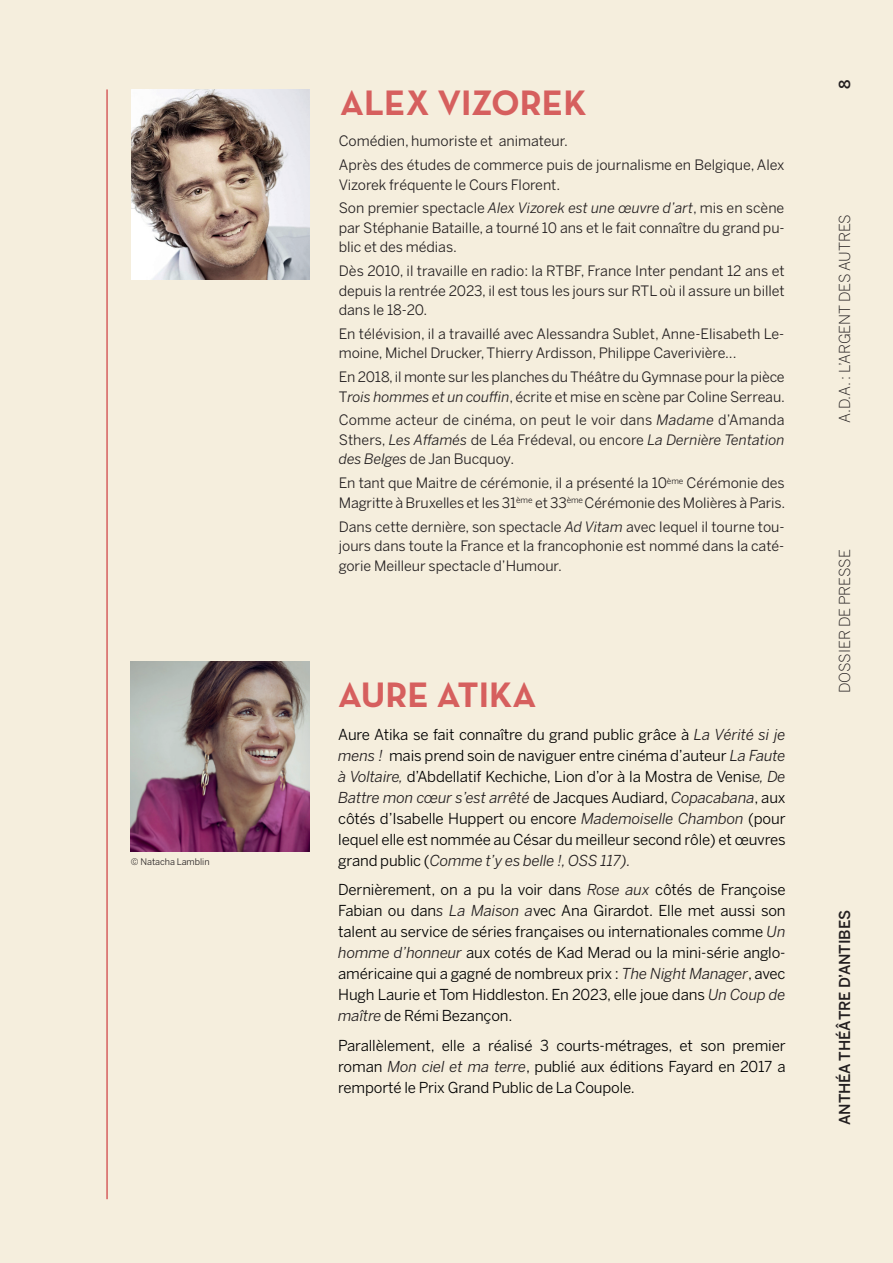
<style>
.page{position:relative;width:893px;height:1263px;background:#f5eedd}
.page>*{position:absolute;margin:0;border:0;box-sizing:border-box;transform-origin:0 0}
.t1{font:700 36px "Neutra Text";color:#d65f5e}
.t2{font:15px/21px "Benton Sans";letter-spacing:-.01em;color:#000;text-align:justify}
.t3{font:300 15px "Benton Sans";letter-spacing:-.005em;color:#231f20}
.t4{font:500 15px "Benton Sans";letter-spacing:-.005em;color:#231f20}
.t5{font:14.25px/19.5px "Benton Sans";letter-spacing:-.005em;color:#231f20}
.t6{font:9px "Benton Sans";letter-spacing:-.005em;color:#231f20}
.s1{font-style:italic}
.s2{font-style:italic;color:#231f20}
</style>
<div class="page">
<img style="left:131px;top:89px;width:179px;height:191px">
<hr style="left:106px;top:89px;width:2px;height:1110px;background:#d65f5e">
<img style="left:131px;top:662px;width:179px;height:190px">
<p class="t6" style="left:131px;top:856px;width:80px">© Natacha Lamblin</p>
<h1 class="t1" style="left:340px;top:80px;width:248px">ALEX VIZOREK</h1>
<p class="t5" style="left:339px;top:129px;width:447px;line-height:23.7px">Comédien, humoriste et animateur.<br>Après des études de commerce puis de journalisme en Belgique, Alex</p>
<p class="t5" style="left:339px;top:173px;width:447px;line-height:23.7px">Vizorek fréquente le Cours Florent.<br>Son premier spectacle <span class="s1">Alex Vizorek est une œuvre d’art</span>, mis en scène</p>
<p class="t5" style="left:339px;top:218px;width:447px">par Stéphanie Bataille, a tourné 10 ans et le fait connaître du grand pu&shy;blic et des médias.</p>
<p class="t5" style="left:339px;top:261px;width:448px;text-align:justify">Dès 2010, il travaille en radio: la RTBF, France Inter pendant 12 ans et depuis la rentrée 2023, il est tous les jours sur RTL où il assure un billet dans le 18-20.</p>
<p class="t5" style="left:339px;top:324px;width:447px">En télévision, il a travaillé avec Alessandra Sublet, Anne-Elisabeth Le&shy;moine, Michel Drucker, Thierry Ardisson, Philippe Caverivière...</p>
<p class="t5" style="left:339px;top:367px;width:448px">En 2018, il monte sur les planches du Théâtre du Gymnase pour la pièce<br>T<span class="s1">rois hommes et un couffin</span>, écrite et mise en scène par Coline Serreau.</p>
<p class="t5" style="left:339px;top:410px;width:447px;text-align:justify">Comme acteur de cinéma, on peut le voir dans <span class="s1">Madame</span> d’Amanda Sthers, <span class="s1">Les Affamés</span> de Léa Frédeval, ou encore <span class="s1">La Dernière Tentation des Belges</span> de Jan Bucquoy.</p>
<p class="t5" style="left:339px;top:473px;width:448px">En tant que Maitre de cérémonie, il a présenté la 10<sup>ème</sup> Cérémonie des<br>Magritte à Bruxelles et les 31<sup>ème</sup> et 33<sup>ème</sup> Cérémonie des Molières à Paris.</p>
<p class="t5" style="left:339px;top:516px;width:447px;text-align:justify">Dans cette dernière, son spectacle <span class="s1">Ad Vitam</span> avec lequel il tourne tou&shy;jours dans toute la France et la francophonie est nommé dans la caté&shy;gorie Meilleur spectacle d’Humour.</p>
<h1 class="t1" style="left:338px;top:672px;width:200px">AURE ATIKA</h1>
<p class="t2" style="left:338px;top:724px;width:449px">Aure Atika se fait connaître du grand public grâce à <span class="s2">La Vérité si je mens !</span> mais prend soin de naviguer entre cinéma d’auteur <span class="s2">La Faute à Voltaire,</span> d’Abdellatif Kechiche, Lion d’or à la Mostra de Venis<span class="s2">e, De Battre mon cœur s’est arrêté</span> de Jacques Audiard, <span class="s2">Copacabana</span>, aux côtés d’Isabelle Huppert ou encore <span class="s2">Mademoiselle Chambon</span> (pour lequel elle est nommée au César du meilleur second rôle) et œuvres grand public (<span class="s2">Comme t’y es belle !, OSS 117).</span></p>
<p class="t2" style="left:338px;top:879px;width:449px">Dernièrement, on a pu la voir dans <span class="s2">Rose aux</span> côtés de Françoise Fabian ou dan<span class="s2">s La Maison a</span>vec Ana Girardot. Elle met aussi son talent au service de séries françaises ou internationales comme <span class="s2">Un homme d’honneur</span> aux cotés de Kad Merad ou la mini-série anglo&shy;américaine qui a gagné de nombreux prix : <span class="s2">The Night Manager</span>, avec Hugh Laurie et Tom Hiddleston. En 2023, elle joue dans <span class="s2">Un Coup de maître</span> de Rémi Bezançon.</p>
<p class="t2" style="left:338px;top:1035px;width:449px">Parallèlement, elle a réalisé 3 courts-métrages, et son premier roman <span class="s2">Mon ciel et ma terre</span>, publié aux éditions Fayard en 2017 a remporté le Prix Grand Public de La Coupole.</p>
<p class="t4" style="left:836px;top:89px;width:11px;rotate:-90deg">8</p>
<p class="t3" style="left:836px;top:423px;width:210px;rotate:-90deg">A.D.A. : L’ARGENT DES AUTRES</p>
<p class="t3" style="left:836px;top:693px;width:145px;rotate:-90deg">DOSSIER DE PRESSE</p>
<p class="t4" style="left:836px;top:1125px;width:217px;rotate:-90deg">ANTHÉA THÉÂTRE D’ANTIBES</p>
</div>
